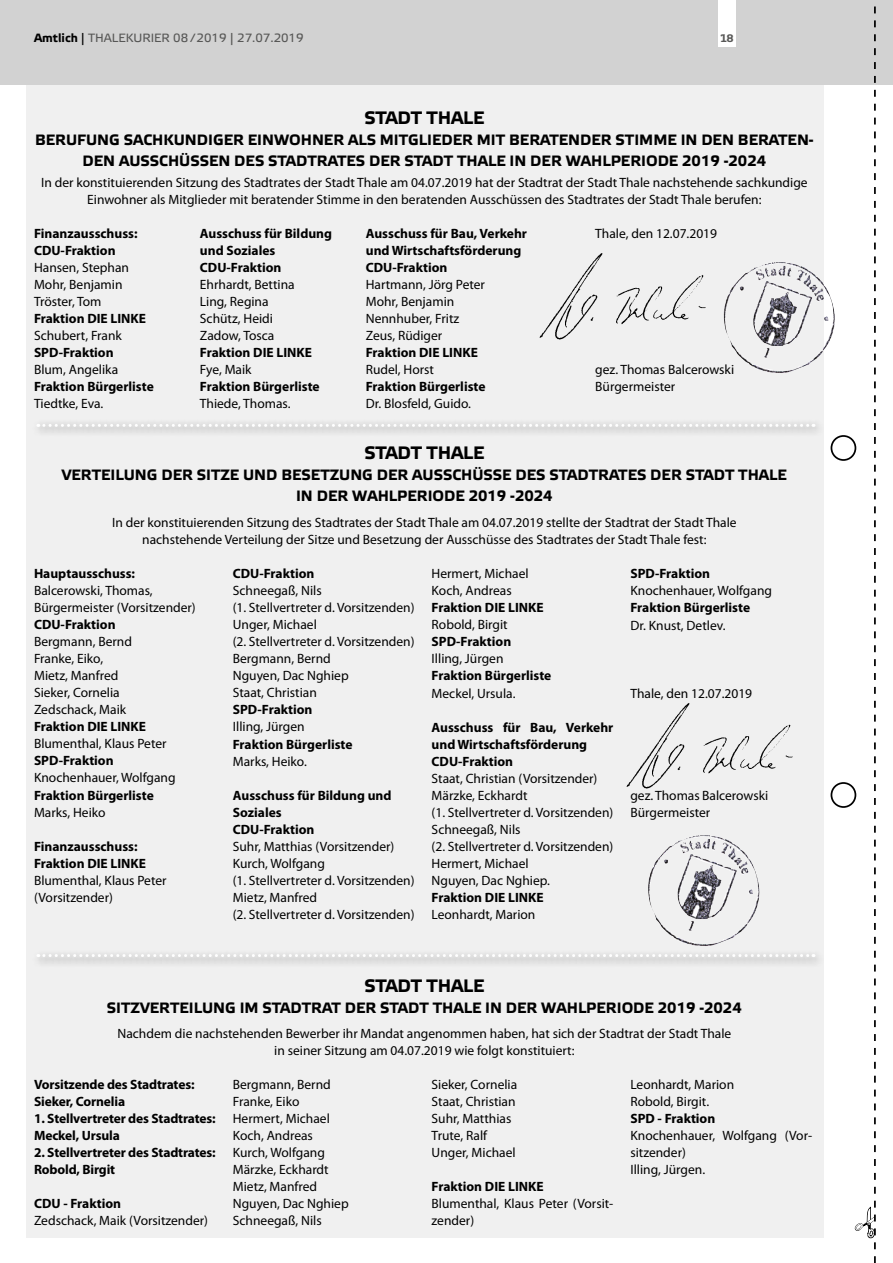
<style>
.page{position:relative;width:893px;height:1263px;background:#fff}
.page>*{position:absolute;margin:0;border:0;box-sizing:border-box;transform-origin:0 0}
.t1{font:700 18px "Elektra Text Pro";letter-spacing:-.01em;color:#000}
.t2{font:700 15px/21px "Elektra Text Pro";color:#000;text-align:center}
.t3{font:13.5px/17px "Myriad Pro";color:#000}
.t4{font:700 13.5px/17px "Myriad Pro";color:#000}
.t5{font:12px "Elektra Text Pro";color:#575756}
.t6{font:900 10.5px "Diavlo";color:#575756}
.s1{font-weight:700;color:#000}
.s2{color:#000}
</style>
<div class="page">
<div style="left:27px;top:0;width:797px;height:1237px;background:#f0f0f0"></div>
<div style="left:0;top:0;width:893px;height:85px;background:#d2d2d2"></div>
<div style="left:719px;top:0;width:17px;height:47px;background:#fff"></div>
<svg style="left:855px;top:6px;width:21px;height:1257px"></svg>
<div style="left:831px;top:435px;width:25px;height:26px;border:2px solid #000;border-radius:50%"></div>
<div style="left:831px;top:782px;width:25px;height:26px;border:2px solid #000;border-radius:50%"></div>
<div style="left:32px;top:419px;width:793px;height:18px;background:#e5e5e5"></div>
<svg style="left:38px;top:424px;width:776px;height:3px"></svg>
<div style="left:32px;top:949px;width:793px;height:19px;background:#e6e6e6"></div>
<svg style="left:38px;top:954px;width:776px;height:3px"></svg>
<img style="left:539px;top:253px;width:167px;height:86px">
<img style="left:723px;top:262px;width:112px;height:88px">
<img style="left:626px;top:703px;width:167px;height:86px">
<img style="left:648px;top:835px;width:112px;height:89px">
<p class="t5" style="left:34px;top:32px;width:271px"><span class="s1">Amtlich</span> <span class="s2">|</span> THALEKURIER 08/2019 | 27.07.2019</p>
<p class="t6" style="left:720px;top:31px;width:15px">18</p>
<h1 class="t1" style="left:364px;top:107px;width:121px">STADT THALE</h1>
<p class="t2" style="left:35px;top:129px;width:780px">BERUFUNG SACHKUNDIGER EINWOHNER ALS MITGLIEDER MIT BERATENDER STIMME IN DEN BERATEN-<br>DEN AUSSCHÜSSEN DES STADTRATES DER STADT THALE IN DER WAHLPERIODE 2019 -2024</p>
<p class="t3" style="left:41px;top:174px;width:768px;text-align:center">In der konstituierenden Sitzung des Stadtrates der Stadt Thale am 04.07.2019 hat der Stadtrat der Stadt Thale nachstehende sachkundige<br>Einwohner als Mitglieder mit beratender Stimme in den beratenden Ausschüssen des Stadtrates der Stadt Thale berufen:</p>
<p class="t4" style="left:34px;top:225px;width:105px">Finanzausschuss:<br>CDU-Fraktion</p>
<p class="t3" style="left:34px;top:259px;width:96px">Hansen, Stephan<br>Mohr, Benjamin<br>Tröster, Tom</p>
<p class="t4" style="left:34px;top:310px;width:114px">Fraktion DIE LINKE</p>
<p class="t3" style="left:34px;top:327px;width:89px">Schubert, Frank</p>
<p class="t4" style="left:34px;top:344px;width:81px">SPD-Fraktion</p>
<p class="t3" style="left:34px;top:361px;width:86px">Blum, Angelika</p>
<p class="t4" style="left:34px;top:378px;width:121px">Fraktion Bürgerliste</p>
<p class="t3" style="left:34px;top:395px;width:71px">Tiedtke, Eva.</p>
<p class="t4" style="left:200px;top:225px;width:134px">Ausschuss für Bildung und Soziales<br>CDU-Fraktion</p>
<p class="t3" style="left:200px;top:276px;width:96px">Ehrhardt, Bettina<br>Ling, Regina<br>Schütz, Heidi<br>Zadow, Tosca</p>
<p class="t4" style="left:200px;top:344px;width:114px">Fraktion DIE LINKE</p>
<p class="t3" style="left:200px;top:361px;width:53px">Fye, Maik</p>
<p class="t4" style="left:200px;top:378px;width:121px">Fraktion Bürgerliste</p>
<p class="t3" style="left:200px;top:395px;width:92px">Thiede, Thomas.</p>
<p class="t4" style="left:366px;top:225px;width:163px">Ausschuss für Bau, Verkehr und Wirtschaftsförderung<br>CDU-Fraktion</p>
<p class="t3" style="left:366px;top:276px;width:121px">Hartmann, Jörg Peter<br>Mohr, Benjamin<br>Nennhuber, Fritz<br>Zeus, Rüdiger</p>
<p class="t4" style="left:366px;top:344px;width:114px">Fraktion DIE LINKE</p>
<p class="t3" style="left:366px;top:361px;width:70px">Rudel, Horst</p>
<p class="t4" style="left:366px;top:378px;width:121px">Fraktion Bürgerliste</p>
<p class="t3" style="left:366px;top:395px;width:107px">Dr. Blosfeld, Guido.</p>
<p class="t3" style="left:595px;top:225px;width:123px">Thale, den 12.07.2019</p>
<p class="t3" style="left:595px;top:361px;width:140px">gez. Thomas Balcerowski<br>Bürgermeister</p>
<h1 class="t1" style="left:364px;top:443px;width:121px">STADT THALE</h1>
<p class="t2" style="left:62px;top:465px;width:727px">VERTEILUNG DER SITZE UND BESETZUNG DER AUSSCHÜSSE DES STADTRATES DER STADT THALE<br>IN DER WAHLPERIODE 2019 -2024</p>
<p class="t3" style="left:112px;top:514px;width:626px;text-align:center">In der konstituierenden Sitzung des Stadtrates der Stadt Thale am 04.07.2019 stellte der Stadtrat der Stadt Thale nachstehende Verteilung der Sitze und Besetzung der Ausschüsse des Stadtrates der Stadt Thale fest:</p>
<p class="t4" style="left:34px;top:565px;width:103px">Hauptausschuss:</p>
<p class="t3" style="left:34px;top:582px;width:163px">Balcerowski, Thomas,<br>Bürgermeister (Vorsitzender)</p>
<p class="t4" style="left:34px;top:616px;width:83px">CDU-Fraktion</p>
<p class="t3" style="left:34px;top:633px;width:100px">Bergmann, Bernd<br>Franke, Eiko,<br>Mietz, Manfred<br>Sieker, Cornelia<br>Zedschack, Maik</p>
<p class="t4" style="left:34px;top:718px;width:114px">Fraktion DIE LINKE</p>
<p class="t3" style="left:34px;top:735px;width:134px">Blumenthal, Klaus Peter</p>
<p class="t4" style="left:34px;top:752px;width:81px">SPD-Fraktion</p>
<p class="t3" style="left:34px;top:769px;width:143px">Knochenhauer, Wolfgang</p>
<p class="t4" style="left:34px;top:786px;width:121px">Fraktion Bürgerliste</p>
<p class="t3" style="left:34px;top:803px;width:73px">Marks, Heiko</p>
<p class="t4" style="left:34px;top:837px;width:114px">Finanzausschuss:<br>Fraktion DIE LINKE</p>
<p class="t3" style="left:34px;top:871px;width:134px">Blumenthal, Klaus Peter (Vorsitzender)</p>
<p class="t4" style="left:233px;top:565px;width:83px">CDU-Fraktion</p>
<p class="t3" style="left:233px;top:582px;width:183px">Schneegaß, Nils<br>(1. Stellvertreter d. Vorsitzenden)<br>Unger, Michael<br>(2. Stellvertreter d. Vorsitzenden)<br>Bergmann, Bernd<br>Nguyen, Dac Nghiep<br>Staat, Christian</p>
<p class="t4" style="left:233px;top:701px;width:81px">SPD-Fraktion</p>
<p class="t3" style="left:233px;top:718px;width:73px">Illing, Jürgen</p>
<p class="t4" style="left:233px;top:735px;width:121px">Fraktion Bürgerliste</p>
<p class="t3" style="left:233px;top:752px;width:76px">Marks, Heiko.</p>
<p class="t4" style="left:233px;top:786px;width:160px">Ausschuss für Bildung und<br>Soziales<br>CDU-Fraktion</p>
<p class="t3" style="left:233px;top:837px;width:183px">Suhr, Matthias (Vorsitzender)<br>Kurch, Wolfgang<br>(1. Stellvertreter d. Vorsitzenden)<br>Mietz, Manfred<br>(2. Stellvertreter d. Vorsitzenden)</p>
<p class="t3" style="left:432px;top:565px;width:99px">Hermert, Michael<br>Koch, Andreas</p>
<p class="t4" style="left:432px;top:599px;width:114px">Fraktion DIE LINKE</p>
<p class="t3" style="left:432px;top:616px;width:78px">Robold, Birgit</p>
<p class="t4" style="left:432px;top:633px;width:81px">SPD-Fraktion</p>
<p class="t3" style="left:432px;top:650px;width:73px">Illing, Jürgen</p>
<p class="t4" style="left:432px;top:667px;width:121px">Fraktion Bürgerliste</p>
<p class="t3" style="left:432px;top:684px;width:85px">Meckel, Ursula.</p>
<p class="t4" style="left:432px;top:718px;width:183px">Ausschuss für Bau, Verkehr und Wirtschaftsförderung<br>CDU-Fraktion</p>
<p class="t3" style="left:432px;top:769px;width:183px">Staat, Christian (Vorsitzender)<br>Märzke, Eckhardt<br>(1. Stellvertreter d. Vorsitzenden)<br>Schneegaß, Nils<br>(2. Stellvertreter d. Vorsitzenden)<br>Hermert, Michael<br>Nguyen, Dac Nghiep.</p>
<p class="t4" style="left:432px;top:888px;width:114px">Fraktion DIE LINKE</p>
<p class="t3" style="left:432px;top:905px;width:105px">Leonhardt, Marion</p>
<p class="t4" style="left:630px;top:565px;width:81px">SPD-Fraktion</p>
<p class="t3" style="left:630px;top:582px;width:143px">Knochenhauer, Wolfgang</p>
<p class="t4" style="left:630px;top:599px;width:121px">Fraktion Bürgerliste</p>
<p class="t3" style="left:630px;top:616px;width:97px">Dr. Knust, Detlev.</p>
<p class="t3" style="left:630px;top:684px;width:123px">Thale, den 12.07.2019</p>
<p class="t3" style="left:630px;top:786px;width:140px">gez. Thomas Balcerowski<br>Bürgermeister</p>
<h1 class="t1" style="left:364px;top:976px;width:121px">STADT THALE</h1>
<p class="t2" style="left:107px;top:998px;width:636px">SITZVERTEILUNG IM STADTRAT DER STADT THALE IN DER WAHLPERIODE 2019 -2024</p>
<p class="t3" style="left:117px;top:1024px;width:615px;text-align:center">Nachdem die nachstehenden Bewerber ihr Mandat angenommen haben, hat sich der Stadtrat der Stadt Thale in seiner Sitzung am 04.07.2019 wie folgt konstituiert:</p>
<p class="t4" style="left:34px;top:1075px;width:162px">Vorsitzende des Stadtrates:<br>Sieker, Cornelia</p>
<p class="t4" style="left:34px;top:1109px;width:183px">1. Stellvertreter des Stadtrates:<br>Meckel, Ursula</p>
<p class="t4" style="left:34px;top:1143px;width:183px">2. Stellvertreter des Stadtrates:<br>Robold, Birgit</p>
<p class="t4" style="left:34px;top:1194px;width:89px">CDU - Fraktion</p>
<p class="t3" style="left:34px;top:1211px;width:176px">Zedschack, Maik (Vorsitzender)</p>
<p class="t3" style="left:233px;top:1075px;width:117px">Bergmann, Bernd<br>Franke, Eiko<br>Hermert, Michael<br>Koch, Andreas<br>Kurch, Wolfgang<br>Märzke, Eckhardt<br>Mietz, Manfred<br>Nguyen, Dac Nghiep<br>Schneegaß, Nils</p>
<p class="t3" style="left:432px;top:1075px;width:87px">Sieker, Cornelia<br>Staat, Christian<br>Suhr, Matthias<br>Trute, Ralf<br>Unger, Michael</p>
<p class="t3" style="left:630px;top:1075px;width:105px">Leonhardt, Marion<br>Robold, Birgit.</p>
<p class="t4" style="left:630px;top:1109px;width:86px">SPD - Fraktion</p>
<p class="t3" style="left:630px;top:1126px;width:183px">Knochenhauer, Wolfgang (Vor&shy;sitzender)<br>Illing, Jürgen.</p>
<p class="t4" style="left:432px;top:1177px;width:114px">Fraktion DIE LINKE</p>
<p class="t3" style="left:432px;top:1194px;width:183px">Blumenthal, Klaus Peter (Vorsit&shy;zender)</p>
</div>
